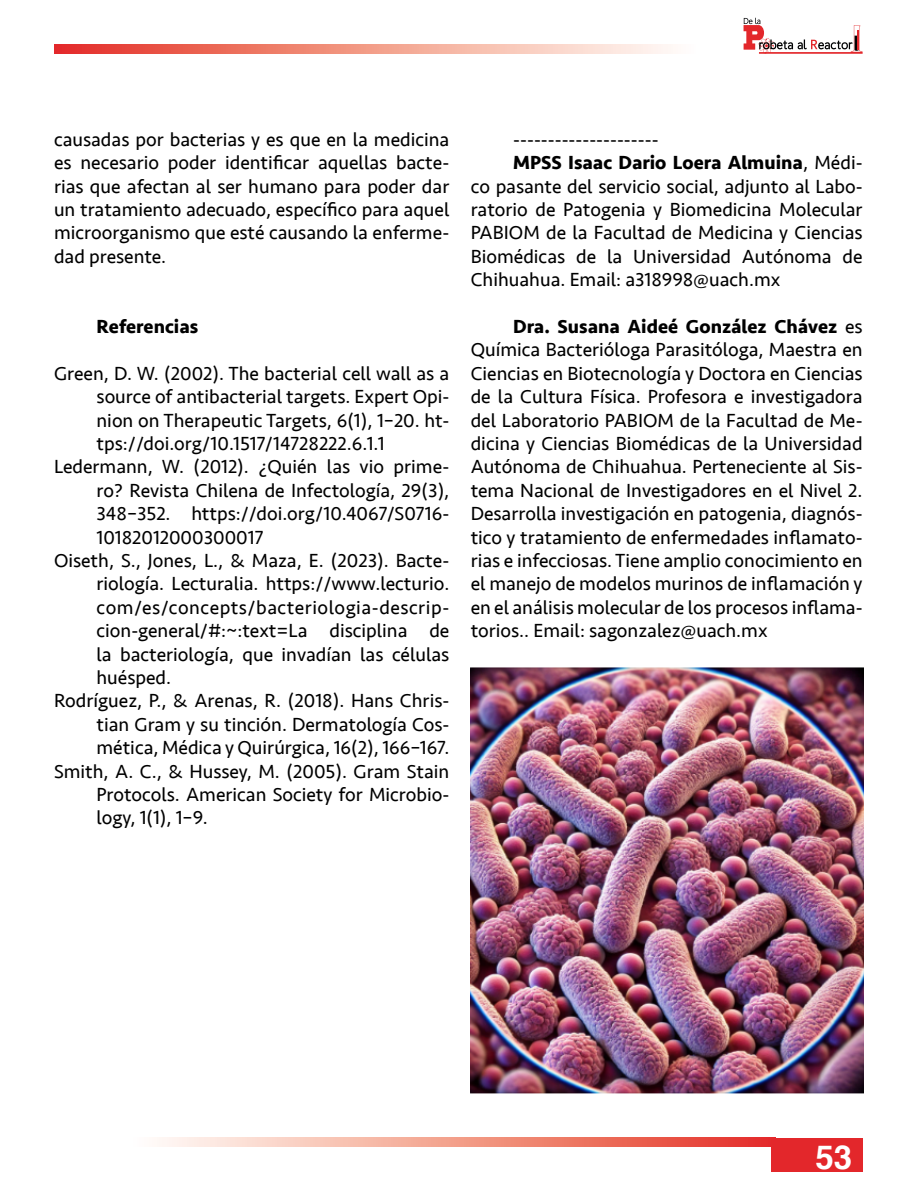
<style>
.page{position:relative;width:918px;height:1188px;background:#fff}
.page>*{position:absolute;margin:0;border:0;box-sizing:border-box;transform-origin:0 0}
.t1{font:700 33px "Helvetica";color:#fff}
.t2{font:19.5px/23.4px "Seravek";color:#000;text-align:justify}
.t3{font:700 19.5px "Seravek";color:#000}
.s1{font-weight:700}
</style>
<div class="page">
<svg style="left:54px;top:45px;width:617px;height:9px;background:#f19788"></svg>
<div style="left:771px;top:1138px;width:92px;height:33px;background:#e3272b"></div>
<svg style="left:159px;top:1138px;width:612px;height:9px;background:#f19889"></svg>
<svg style="left:744px;top:18px;width:119px;height:36px"></svg>
<img style="left:471px;top:667px;width:393px;height:427px">
<p class="t2" style="left:54px;top:127px;width:397px">causadas por bacterias y es que en la medicina es necesario poder identificar aquellas bacte&shy;rias que afectan al ser humano para poder dar un tratamiento adecuado, específico para aquel microorganismo que esté causando la enferme&shy;dad presente.</p>
<p class="t3" style="left:97px;top:311px;width:103px">Referencias</p>
<p class="t2" style="left:97px;top:361px;width:354px;text-indent:-43px">Green, D. W. (2002). The bacterial cell wall as a source of antibacterial targets. Expert Opi&shy;nion on Therapeutic Targets, 6(1), 1–20. ht&shy;tps://doi.org/10.1517/14728222.6.1.1</p>
<p class="t2" style="left:97px;top:455px;width:354px;text-indent:-43px">Ledermann, W. (2012). ¿Quién las vio prime&shy;ro? Revista Chilena de Infectología, 29(3), 348–352. https://doi.org/10.4067/S0716- 10182012000300017</p>
<p class="t2" style="left:97px;top:549px;width:354px;text-indent:-43px">Oiseth, S., Jones, L., &amp; Maza, E. (2023). Bacte&shy;riología. Lecturalia. https://www.lecturio. com/es/concepts/bacteriologia-descrip&shy;cion-general/#:~:text=La disciplina de la bacteriología, que invadían las células huésped.</p>
<p class="t2" style="left:97px;top:689px;width:354px;text-indent:-43px">Rodríguez, P., &amp; Arenas, R. (2018). Hans Chris&shy;tian Gram y su tinción. Dermatología Cos&shy;mética, Médica y Quirúrgica, 16(2), 166–167.</p>
<p class="t2" style="left:97px;top:759px;width:354px;text-indent:-43px">Smith, A. C., &amp; Hussey, M. (2005). Gram Stain Protocols. American Society for Microbio&shy;logy, 1(1), 1–9.</p>
<p class="t2" style="left:513px;top:127px;width:147px">---------------------</p>
<p class="t2" style="left:471px;top:151px;width:393px;text-indent:43px"><span class="s1">MPSS Isaac Dario Loera Almuina</span>, Médi&shy;co pasante del servicio social, adjunto al Labo&shy;ratorio de Patogenia y Biomedicina Molecular PABIOM de la Facultad de Medicina y Ciencias Biomédicas de la Universidad Autónoma de Chihuahua. Email: a318998@uach.mx</p>
<p class="t2" style="left:471px;top:315px;width:393px;text-indent:43px"><span class="s1">Dra. Susana Aideé González Chávez</span> es Química Bacterióloga Parasitóloga, Maestra en Ciencias en Biotecnología y Doctora en Ciencias de la Cultura Física. Profesora e investigadora del Laboratorio PABIOM de la Facultad de Me&shy;dicina y Ciencias Biomédicas de la Universidad Autónoma de Chihuahua. Perteneciente al Sis&shy;tema Nacional de Investigadores en el Nivel 2.<br>Desarrolla investigación en patogenia, diagnós&shy;tico y tratamiento de enfermedades inflamato&shy;rias e infecciosas. Tiene amplio conocimiento en el manejo de modelos murinos de inflamación y en el análisis molecular de los procesos inflama&shy;torios.. Email: sagonzalez@uach.mx</p>
<h1 class="t1" style="left:815px;top:1130px;width:38px">53</h1>
</div>
